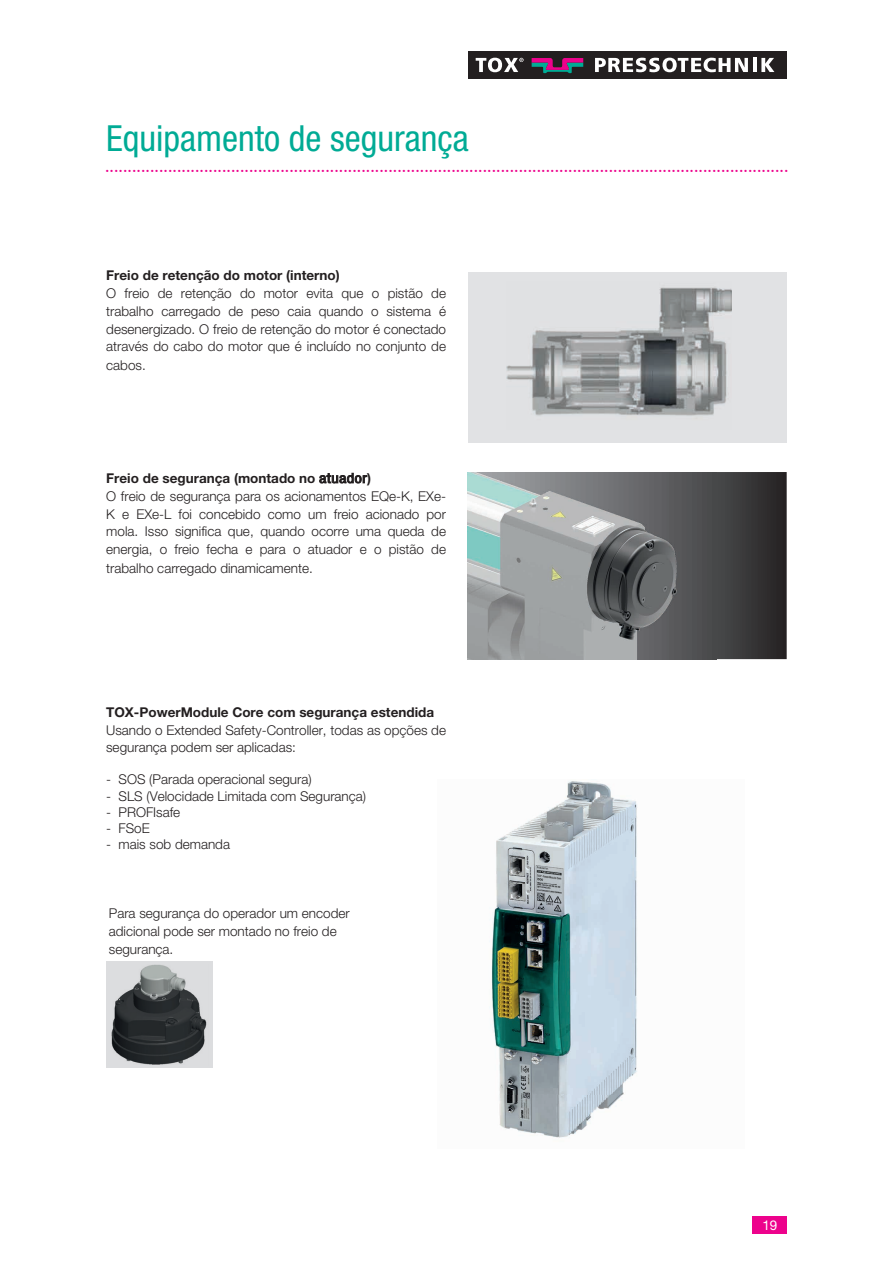
<style>
.page{position:relative;width:893px;height:1263px;background:#fff}
.page>*{position:absolute;margin:0;border:0;box-sizing:border-box;transform-origin:0 0}
.t1{font:condensed 36px "Helvetica Neue LT Std";color:#00ab95}
.t2{font:20.25px "Times New Roman";color:#ed028c}
.t3{font:300 13.5px/18px "Helvetica Neue LT Std";color:#231f20}
.t4{font:700 13.5px "Helvetica Neue LT Std";color:#231f20}
.t5{font:13.5px "Helvetica Neue LT Pro";color:#fff}
.s1{font-weight:700}
.s2{font-weight:400;font-stretch:condensed}
</style>
<div class="page">
<div style="left:468px;top:51px;width:319px;height:28px;background:#231f20"></div>
<svg style="left:476px;top:58px;width:48px;height:14px"></svg>
<svg style="left:595px;top:58px;width:153px;height:14px"></svg>
<hr style="left:753px;top:58px;width:3px;height:14px;background:#fff">
<svg style="left:761px;top:58px;width:13px;height:14px"></svg>
<svg style="left:532px;top:58px;width:51px;height:15px"></svg>
<div style="left:753px;top:1216px;width:34px;height:17px;background:#ed028c"></div>
<svg style="left:716px;top:472px;width:71px;height:187px"></svg>
<img style="left:468px;top:472px;width:248px;height:187px">
<div style="left:468px;top:272px;width:319px;height:170px;background:#e1e2e4"></div>
<img style="left:507px;top:287px;width:225px;height:132px">
<img style="left:489px;top:781px;width:148px;height:357px">
<div style="left:106px;top:961px;width:107px;height:106px;background:#dcdddf"></div>
<img style="left:111px;top:964px;width:96px;height:101px">
<h1 class="t1" style="left:106px;top:117px;width:364px">Equipamento de segurança</h1>
<h2 class="t2" style="left:105px;top:151px;width:685px">........................................................................................................................................................</h2>
<p class="t4" style="left:106px;top:267px;width:235px">Freio de retenção do motor (interno)</p>
<p class="t3" style="left:106px;top:284px;width:341px;text-align:justify">O freio de retenção do motor evita que o pistão de trabalho carregado de peso caia quando o sistema é desenergizado. O freio de retenção do motor é conectado através do cabo do motor que é incluído no conjunto de</p>
<p class="t3" style="left:106px;top:356px;width:41px">cabos.</p>
<p class="t3" style="left:106px;top:469px;width:341px"><span class="s1">Freio de segurança (montado no</span> <span class="s2">atuador</span><span class="s1">)<br></span>O freio de segurança para os acionamentos EQe-K, EXe-K e EXe-L foi concebido como um freio acionado por mola. Isso significa que, quando ocorre uma queda de energia, o freio fecha e para o atuador e o pistão de trabalho carregado dinamicamente.</p>
<p class="t4" style="left:106px;top:704px;width:329px">TOX-PowerModule Core com segurança estendida</p>
<p class="t3" style="left:106px;top:721px;width:341px;line-height:17.5px">Usando o Extended Safety-Controller, todas as opções de segurança podem ser aplicadas:</p>
<p class="t3" style="left:106px;top:771px;width:207px">- SOS (Parada operacional segura)</p>
<p class="t3" style="left:106px;top:787px;width:262px">- SLS (Velocidade Limitada com Segurança)</p>
<p class="t3" style="left:106px;top:803px;width:76px">- PROFIsafe</p>
<p class="t3" style="left:106px;top:819px;width:45px">- FSoE</p>
<p class="t3" style="left:106px;top:836px;width:126px">- mais sob demanda</p>
<p class="t3" style="left:109px;top:904px;width:242px">Para segurança do operador um encoder adicional pode ser montado no freio de segurança.</p>
<p class="t5" style="left:762px;top:1217px;width:17px">19</p>
</div>
